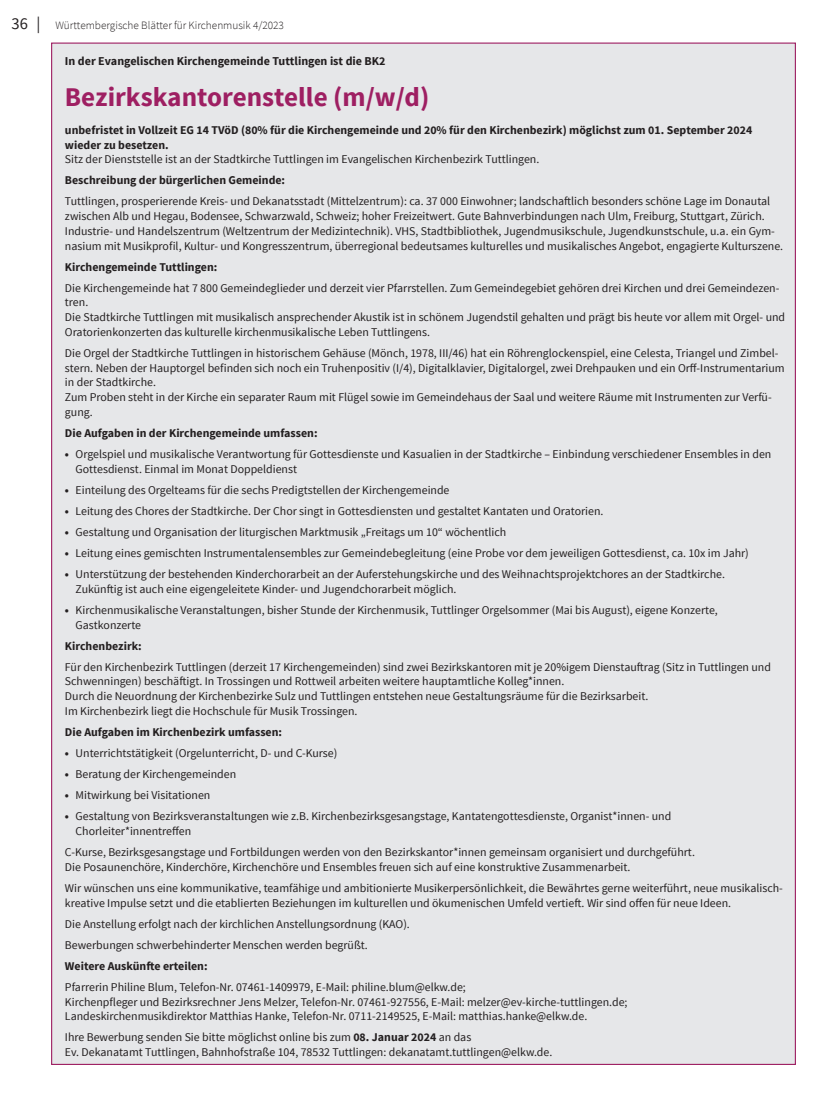
<style>
.page{position:relative;width:830px;height:1106px;background:#fff}
.page>*{position:absolute;margin:0;border:0;box-sizing:border-box;transform-origin:0 0}
.t1{font:700 27px "Source Sans Pro";color:#9e1f62}
.t2{font:700 12px "Source Sans Pro";color:#231f20}
.t3{font:11.85px/14.7px "Source Sans Pro";color:#231f20}
.t4{font:700 11.85px/14.7px "Source Sans Pro";color:#231f20}
.t5{font:300 11.25px "Source Sans Pro";color:#231f20}
.s1{font-weight:400;font-size:16.5px}
.s2{font-weight:700}
</style>
<div class="page">
<div style="left:52px;top:43px;width:743px;height:1021px;background:#e6e7e9"></div>
<p class="t5" style="left:12px;top:18px;width:274px"><span class="s1">36 |</span> Württembergische Blätter für Kirchenmusik 4/2023</p>
<p class="t2" style="left:65px;top:54px;width:322px">In der Evangelischen Kirchengemeinde Tuttlingen ist die BK2</p>
<h1 class="t1" style="left:65px;top:80px;width:366px">Bezirkskantorenstelle (m/w/d)</h1>
<p class="t4" style="left:65px;top:123px;width:688px">unbefristet in Vollzeit EG 14 TVöD (80% für die Kirchengemeinde und 20% für den Kirchenbezirk) möglichst zum 01. September 2024 wieder zu besetzen.</p>
<p class="t3" style="left:65px;top:152px;width:475px">Sitz der Dienststelle ist an der Stadtkirche Tuttlingen im Evangelischen Kirchenbezirk Tuttlingen.</p>
<p class="t4" style="left:65px;top:173px;width:221px">Beschreibung der bürgerlichen Gemeinde:</p>
<p class="t3" style="left:65px;top:194px;width:719px">Tuttlingen, prosperierende Kreis- und Dekanatsstadt (Mittelzentrum): ca. 37 000 Einwohner; landschaftlich besonders schöne Lage im Donautal zwischen Alb und Hegau, Bodensee, Schwarzwald, Schweiz; hoher Freizeitwert. Gute Bahnverbindungen nach Ulm, Freiburg, Stuttgart, Zürich.<br>Industrie- und Handelszentrum (Weltzentrum der Medizintechnik). VHS, Stadtbibliothek, Jugendmusikschule, Jugendkunstschule, u.a. ein Gym&shy;nasium mit Musikprofil, Kultur- und Kongresszentrum, überregional bedeutsames kulturelles und musikalisches Angebot, engagierte Kulturszene.</p>
<p class="t4" style="left:65px;top:260px;width:154px">Kirchengemeinde Tuttlingen:</p>
<p class="t3" style="left:65px;top:281px;width:721px">Die Kirchengemeinde hat 7 800 Gemeindeglieder und derzeit vier Pfarrstellen. Zum Gemeindegebiet gehören drei Kirchen und drei Gemeindezen&shy;tren.<br>Die Stadtkirche Tuttlingen mit musikalisch ansprechender Akustik ist in schönem Jugendstil gehalten und prägt bis heute vor allem mit Orgel- und Oratorienkonzerten das kulturelle kirchenmusikalische Leben Tuttlingens.</p>
<p class="t3" style="left:65px;top:346px;width:721px">Die Orgel der Stadtkirche Tuttlingen in historischem Gehäuse (Mönch, 1978, III/46) hat ein Röhrenglockenspiel, eine Celesta, Triangel und Zimbel&shy;stern. Neben der Hauptorgel befinden sich noch ein Truhenpositiv (I/4), Digitalklavier, Digitalorgel, zwei Drehpauken und ein Orff-Instrumentarium in der Stadtkirche.<br>Zum Proben steht in der Kirche ein separater Raum mit Flügel sowie im Gemeindehaus der Saal und weitere Räume mit Instrumenten zur Verfü&shy;gung.</p>
<p class="t4" style="left:65px;top:426px;width:254px">Die Aufgaben in der Kirchengemeinde umfassen:</p>
<p class="t3" style="left:76px;top:447px;width:697px;text-indent:-11px"><span class="s2">•</span> Orgelspiel und musikalische Verantwortung für Gottesdienste und Kasualien in der Stadtkirche – Einbindung verschiedener Ensembles in den<br>Gottesdienst. Einmal im Monat Doppeldienst</p>
<p class="t3" style="left:65px;top:482px;width:386px"><span class="s2">•</span> Einteilung des Orgelteams für die sechs Predigtstellen der Kirchengemeinde</p>
<p class="t3" style="left:65px;top:504px;width:539px"><span class="s2">•</span> Leitung des Chores der Stadtkirche. Der Chor singt in Gottesdiensten und gestaltet Kantaten und Oratorien.</p>
<p class="t3" style="left:65px;top:525px;width:442px"><span class="s2">•</span> Gestaltung und Organisation der liturgischen Marktmusik „Freitags um 10“ wöchentlich</p>
<p class="t3" style="left:65px;top:546px;width:685px"><span class="s2">•</span> Leitung eines gemischten Instrumentalensembles zur Gemeindebegleitung (eine Probe vor dem jeweiligen Gottesdienst, ca. 10x im Jahr)</p>
<p class="t3" style="left:76px;top:567px;width:650px;text-indent:-11px"><span class="s2">•</span> Unterstützung der bestehenden Kinderchorarbeit an der Auferstehungskirche und des Weihnachtsprojektchores an der Stadtkirche.<br>Zukünftig ist auch eine eigengeleitete Kinder- und Jugendchorarbeit möglich.</p>
<p class="t3" style="left:76px;top:603px;width:643px;text-indent:-11px"><span class="s2">•</span> Kirchenmusikalische Veranstaltungen, bisher Stunde der Kirchenmusik, Tuttlinger Orgelsommer (Mai bis August), eigene Konzerte,<br>Gastkonzerte</p>
<p class="t4" style="left:65px;top:639px;width:78px">Kirchenbezirk:</p>
<p class="t3" style="left:65px;top:659px;width:707px">Für den Kirchenbezirk Tuttlingen (derzeit 17 Kirchengemeinden) sind zwei Bezirkskantoren mit je 20%igem Dienstauftrag (Sitz in Tuttlingen und Schwenningen) beschäftigt. In Trossingen und Rottweil arbeiten weitere hauptamtliche Kolleg*innen.<br>Durch die Neuordnung der Kirchenbezirke Sulz und Tuttlingen entstehen neue Gestaltungsräume für die Bezirksarbeit.<br>Im Kirchenbezirk liegt die Hochschule für Musik Trossingen.</p>
<p class="t4" style="left:65px;top:725px;width:218px">Die Aufgaben im Kirchenbezirk umfassen:</p>
<p class="t3" style="left:65px;top:746px;width:274px"><span class="s2">•</span> Unterrichtstätigkeit (Orgelunterricht, D- und C-Kurse)</p>
<p class="t3" style="left:65px;top:767px;width:173px"><span class="s2">•</span> Beratung der Kirchengemeinden</p>
<p class="t3" style="left:65px;top:788px;width:147px"><span class="s2">•</span> Mitwirkung bei Visitationen</p>
<p class="t3" style="left:76px;top:809px;width:597px;text-indent:-11px"><span class="s2">•</span> Gestaltung von Bezirksveranstaltungen wie z.B. Kirchenbezirksgesangstage, Kantatengottesdienste, Organist*innen- und<br>Chorleiter*innentreffen</p>
<p class="t3" style="left:65px;top:845px;width:631px">C-Kurse, Bezirksgesangstage und Fortbildungen werden von den Bezirkskantor*innen gemeinsam organisiert und durchgeführt.<br>Die Posaunenchöre, Kinderchöre, Kirchenchöre und Ensembles freuen sich auf eine konstruktive Zusammenarbeit.</p>
<p class="t3" style="left:65px;top:880px;width:719px">Wir wünschen uns eine kommunikative, teamfähige und ambitionierte Musikerpersönlichkeit, die Bewährtes gerne weiterführt, neue musikalisch&shy;kreative Impulse setzt und die etablierten Beziehungen im kulturellen und ökumenischen Umfeld vertieft. Wir sind offen für neue Ideen.</p>
<p class="t3" style="left:65px;top:913px;width:346px;line-height:21.1px">Die Anstellung erfolgt nach der kirchlichen Anstellungsordnung (KAO).<br>Bewerbungen schwerbehinderter Menschen werden begrüßt.</p>
<p class="t4" style="left:65px;top:959px;width:144px">Weitere Auskünfte erteilen:</p>
<p class="t3" style="left:65px;top:979px;width:563px">Pfarrerin Philine Blum, Telefon-Nr. 07461-1409979, E-Mail: philine.blum@elkw.de;<br>Kirchenpfleger und Bezirksrechner Jens Melzer, Telefon-Nr. 07461-927556, E-Mail: melzer@ev-kirche-tuttlingen.de;<br>Landeskirchenmusikdirektor Matthias Hanke, Telefon-Nr. 0711-2149525, E-Mail: matthias.hanke@elkw.de.</p>
<p class="t3" style="left:65px;top:1030px;width:488px">Ihre Bewerbung senden Sie bitte möglichst online bis zum <span class="s2">08. Januar 2024</span> an das<br>Ev. Dekanatamt Tuttlingen, Bahnhofstraße 104, 78532 Tuttlingen: dekanatamt.tuttlingen@elkw.de.</p>
</div>
